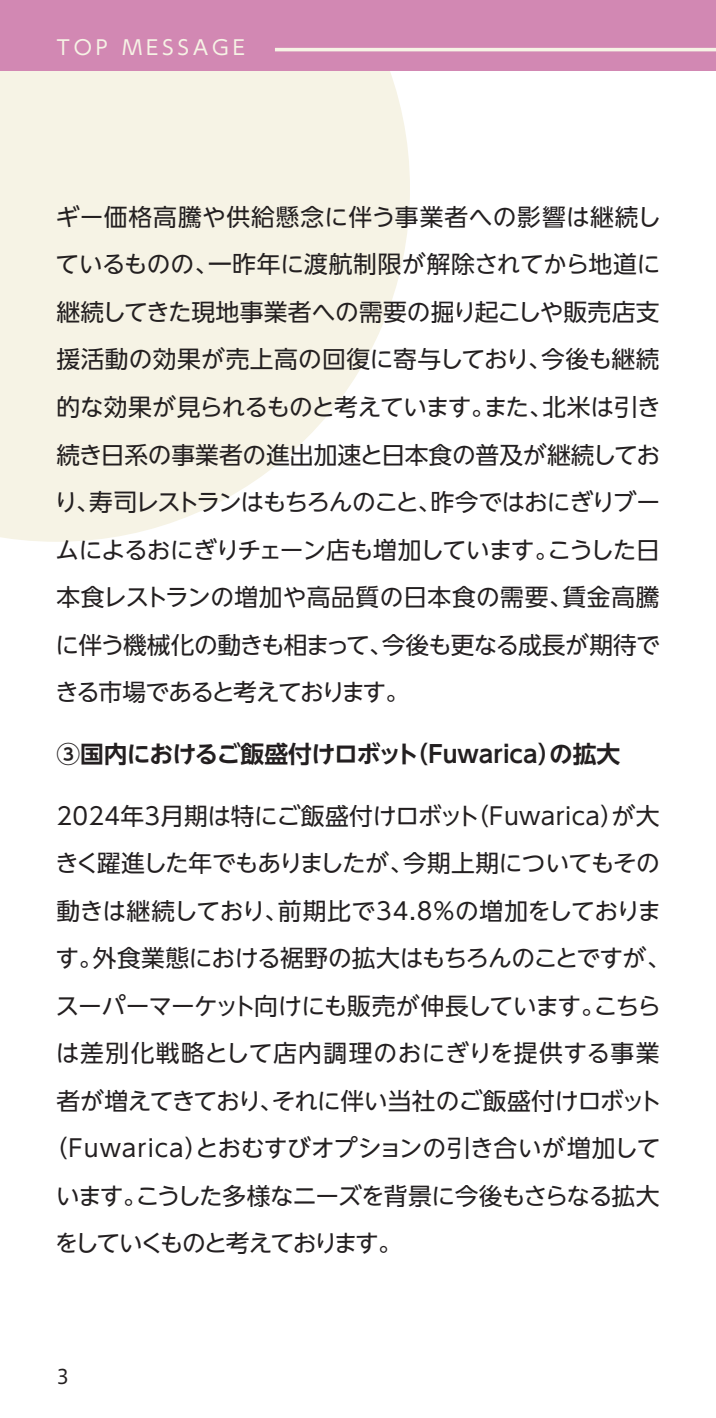
<style>
.page{position:relative;width:716px;height:1418px;background:#fff}
.page>*{position:absolute;margin:0;border:0;box-sizing:border-box;transform-origin:0 0}
.本文-01{font:23.75px/47.5px "UD Shin Go NT Pr 6 N";letter-spacing:-.025em;color:#231f20;text-align:justify}
.本文-01-2{font:23.75px "UD Shin Go NT Pr 6 N";letter-spacing:.015em;color:#231f20}
.本文-01-3{font:23.75px "UD Shin Go NT Pr 6 N";letter-spacing:.005em;color:#231f20}
.本文-01-4{font:700 23.75px "UD Shin Go NT Pr 6 N De";color:#231f20}
.本文-01-5{font:23.75px "UD Shin Go NT Pr 6 N";letter-spacing:-.045em;color:#231f20}
.本文-01-6{font:23.75px "UD Shin Go NT Pr 6 N";letter-spacing:.025em;color:#231f20}
.本文-01-7{font:23.75px "UD Shin Go NT Pr 6 N";letter-spacing:-.09em;color:#231f20}
.t1{font:20px "UD Shin Go NT Pro";letter-spacing:.2em;color:#f6f3e5}
.t2{font:20px "Hiragino UD Sans F Std N W4";color:#231f20}
</style>
<div class="page">
<svg style="left:0;top:71px;width:410px;height:471px;background:#f7f4e8"></svg>
<div style="left:0;top:0;width:716px;height:71px;background:#d288b3"></div>
<hr style="left:275px;top:48px;width:441px;height:3px;background:#f6f3e5">
<p class="t1" style="left:57px;top:31px;width:190px">TOP MESSAGE</p>
<p class="本文-01" style="left:54px;top:192px;width:608px">ギー価格高騰や供給懸念に伴う事業者への影響は継続しているものの、一昨年に渡航制限が解除されてから地道に継続してきた現地事業者への需要の掘り起こしや販売店支援活動の効果が売上高の回復に寄与しており、今後も継続的な効果が見られるものと考えています。また、北米は引き続き日系の事業者の進出加速と日本食の普及が継続しており、寿司レストランはもちろんのこと、昨今ではおにぎりブームによるおにぎりチェーン店も増加しています。こうした日本食レストランの増加や高品質の日本食の需要、賃金高騰に伴う機械化の動きも相まって、今後も更なる成長が期待できる市場であると考えております。</p>
<p class="本文-01-4" style="left:56px;top:734px;width:565px">③国内におけるご飯盛付けロボット（Fuwarica）の拡大</p>
<p class="本文-01-2" style="left:56px;top:796px;width:604px">2024年3月期は特にご飯盛付けロボット（Fuwarica）が大</p>
<p class="本文-01" style="left:55px;top:838px;width:606px">きく躍進した年でもありましたが、今期上期についてもその</p>
<p class="本文-01" style="left:56px;top:886px;width:606px">動きは継続しており、前期比で34.8%の増加をしておりま</p>
<p class="本文-01" style="left:56px;top:933px;width:616px">す。外食業態における裾野の拡大はもちろんのことですが、</p>
<p class="本文-01" style="left:55px;top:981px;width:607px">スーパーマーケット向けにも販売が伸長しています。こちら</p>
<p class="本文-01-6" style="left:56px;top:1033px;width:605px">は差別化戦略として店内調理のおにぎりを提供する事業</p>
<p class="本文-01" style="left:56px;top:1076px;width:607px">者が増えてきており、それに伴い当社のご飯盛付けロボット</p>
<p class="本文-01-3" style="left:44px;top:1128px;width:618px">（Fuwarica）とおむすびオプションの引き合いが増加して</p>
<p class="本文-01-5" style="left:56px;top:1176px;width:605px">います。こうした多様なニーズを背景に今後もさらなる拡大</p>
<p class="本文-01-7" style="left:55px;top:1223px;width:348px">をしていくものと考えております。</p>
<p class="t2" style="left:57px;top:1361px;width:14px">3</p>
</div>
